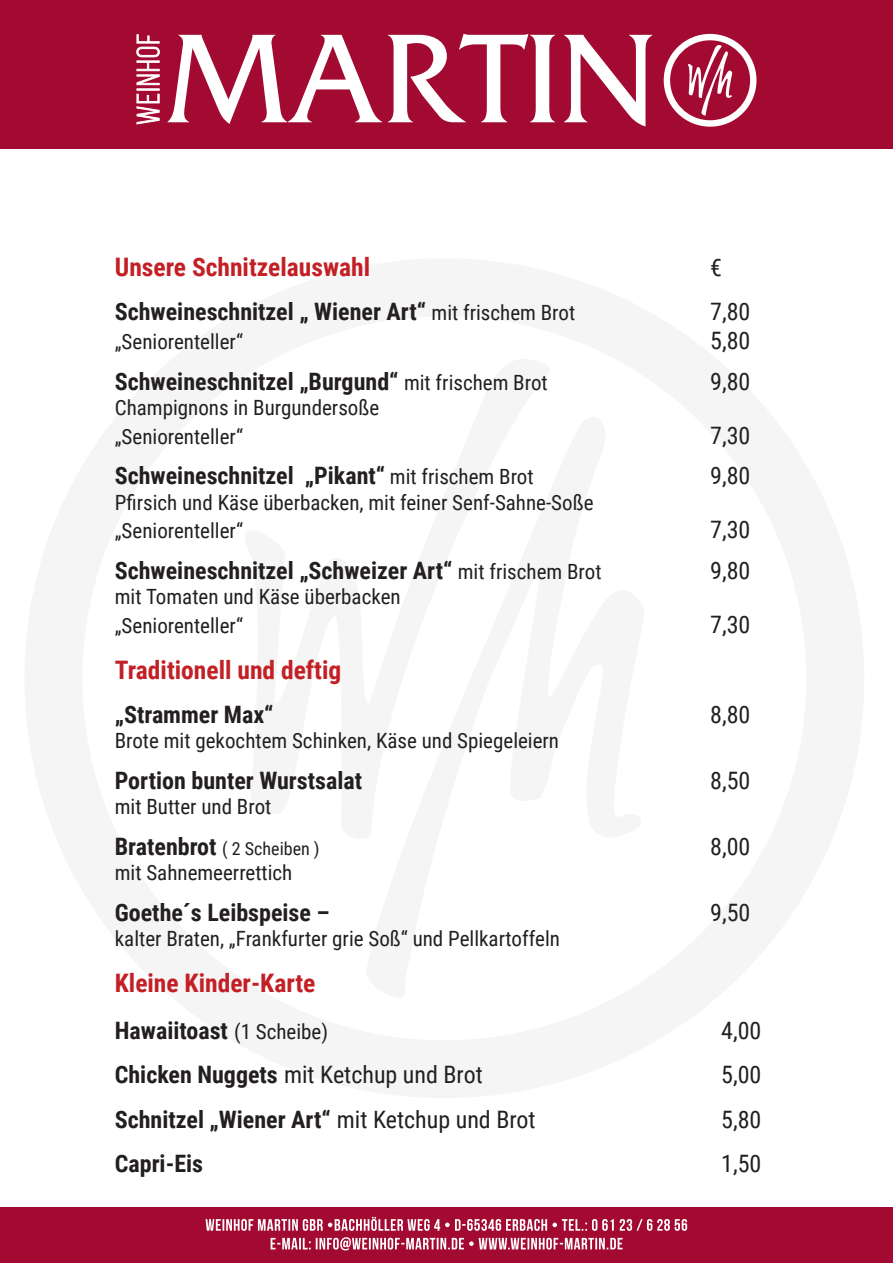
<style>
.page{position:relative;width:893px;height:1263px;background:#fff}
.page>*{position:absolute;margin:0;border:0;box-sizing:border-box;transform-origin:0 0}
.t1{font:700 25.5px "Roboto Condensed";color:#c22025}
.t2{font:700 24px "Roboto Condensed";color:#231f20}
.t3{font:24px "Roboto Condensed";color:#231f20}
.t4{font:21px/28.8px "Roboto Condensed";color:#231f20}
.t5{font:18px "Roboto Condensed";color:#231f20}
.s1{font-weight:400;font-size:21px}
.s2{font-weight:700;font-size:24px}
.s3{font-weight:700}
.s4{font-weight:400}
</style>
<div class="page">
<div style="left:0;top:0;width:893px;height:149px;background:#a30a32"></div>
<div style="left:0;top:1208px;width:893px;height:55px;background:#a30a32"></div>
<svg style="left:168px;top:34px;width:484px;height:93px"></svg>
<svg style="left:136px;top:34px;width:24px;height:90px"></svg>
<svg style="left:664px;top:34px;width:92px;height:93px"></svg>
<svg style="left:271px;top:1237px;width:352px;height:13px"></svg>
<svg style="left:206px;top:1217px;width:481px;height:14px"></svg>
<p class="t1" style="left:115px;top:249px;width:257px">Unsere Schnitzelauswahl</p>
<p class="t3" style="left:710px;top:251px;width:13px">€</p>
<p class="t2" style="left:115px;top:295px;width:462px">Schweineschnitzel „ Wiener Art“ <span class="s1">mit frischem Brot</span></p>
<p class="t3" style="left:710px;top:295px;width:42px">7,80</p>
<p class="t4" style="left:115px;top:326px;width:130px">„Seniorenteller“</p>
<p class="t3" style="left:710px;top:323px;width:42px">5,80</p>
<p class="t2" style="left:115px;top:364px;width:434px">Schweineschnitzel „Burgund“ <span class="s1">mit frischem Brot</span></p>
<p class="t3" style="left:710px;top:364px;width:42px">9,80</p>
<p class="t4" style="left:115px;top:392px;width:266px">Champignons in Burgundersoße „Seniorenteller“</p>
<p class="t3" style="left:710px;top:418px;width:42px">7,30</p>
<p class="t2" style="left:115px;top:459px;width:420px">Schweineschnitzel „Pikant“ <span class="s1">mit frischem Brot</span></p>
<p class="t3" style="left:710px;top:459px;width:42px">9,80</p>
<p class="t4" style="left:115px;top:487px;width:480px">Pfirsich und Käse überbacken, mit feiner Senf-Sahne-Soße „Seniorenteller“</p>
<p class="t3" style="left:710px;top:513px;width:42px">7,30</p>
<p class="t2" style="left:115px;top:554px;width:488px">Schweineschnitzel „Schweizer Art“ <span class="s1">mit frischem Brot</span></p>
<p class="t3" style="left:710px;top:554px;width:42px">9,80</p>
<p class="t4" style="left:115px;top:582px;width:287px">mit Tomaten und Käse überbacken „Seniorenteller“</p>
<p class="t3" style="left:710px;top:608px;width:42px">7,30</p>
<p class="t1" style="left:115px;top:652px;width:228px">Traditionell und deftig</p>
<p class="t2" style="left:115px;top:697px;width:160px">„Strammer Max“</p>
<p class="t3" style="left:710px;top:697px;width:42px">8,80</p>
<p class="t4" style="left:115px;top:725px;width:446px">Brote mit gekochtem Schinken, Käse und Spiegeleiern</p>
<p class="t2" style="left:115px;top:763px;width:249px">Portion bunter Wurstsalat</p>
<p class="t3" style="left:710px;top:763px;width:42px">8,50</p>
<p class="t4" style="left:115px;top:791px;width:158px">mit Butter und Brot</p>
<p class="t5" style="left:115px;top:836px;width:206px"><span class="s2">Bratenbrot</span> ( 2 Scheiben )</p>
<p class="t3" style="left:710px;top:829px;width:42px">8,00</p>
<p class="t4" style="left:115px;top:857px;width:179px">mit Sahnemeerrettich</p>
<p class="t2" style="left:115px;top:895px;width:216px">Goethe´s Leibspeise –</p>
<p class="t3" style="left:710px;top:895px;width:42px">9,50</p>
<p class="t4" style="left:115px;top:923px;width:447px">kalter Braten, „Frankfurter grie Soß“ und Pellkartoffeln</p>
<p class="t1" style="left:115px;top:964px;width:202px">Kleine Kinder-Karte</p>
<p class="t2" style="left:115px;top:1013px;width:215px">Hawaiitoast <span class="s1">(1 Scheibe)</span></p>
<p class="t3" style="left:721px;top:1013px;width:42px">4,00</p>
<p class="t3" style="left:115px;top:1058px;width:370px"><span class="s3">Chicken Nuggets</span> mit Ketchup und Brot</p>
<p class="t3" style="left:721px;top:1058px;width:42px">5,00</p>
<p class="t2" style="left:115px;top:1102px;width:422px">Schnitzel „Wiener Art“ <span class="s4">mit Ketchup und Brot</span></p>
<p class="t3" style="left:721px;top:1102px;width:42px">5,80</p>
<p class="t2" style="left:115px;top:1147px;width:90px">Capri-Eis</p>
<p class="t3" style="left:721px;top:1147px;width:42px">1,50</p>
</div>
